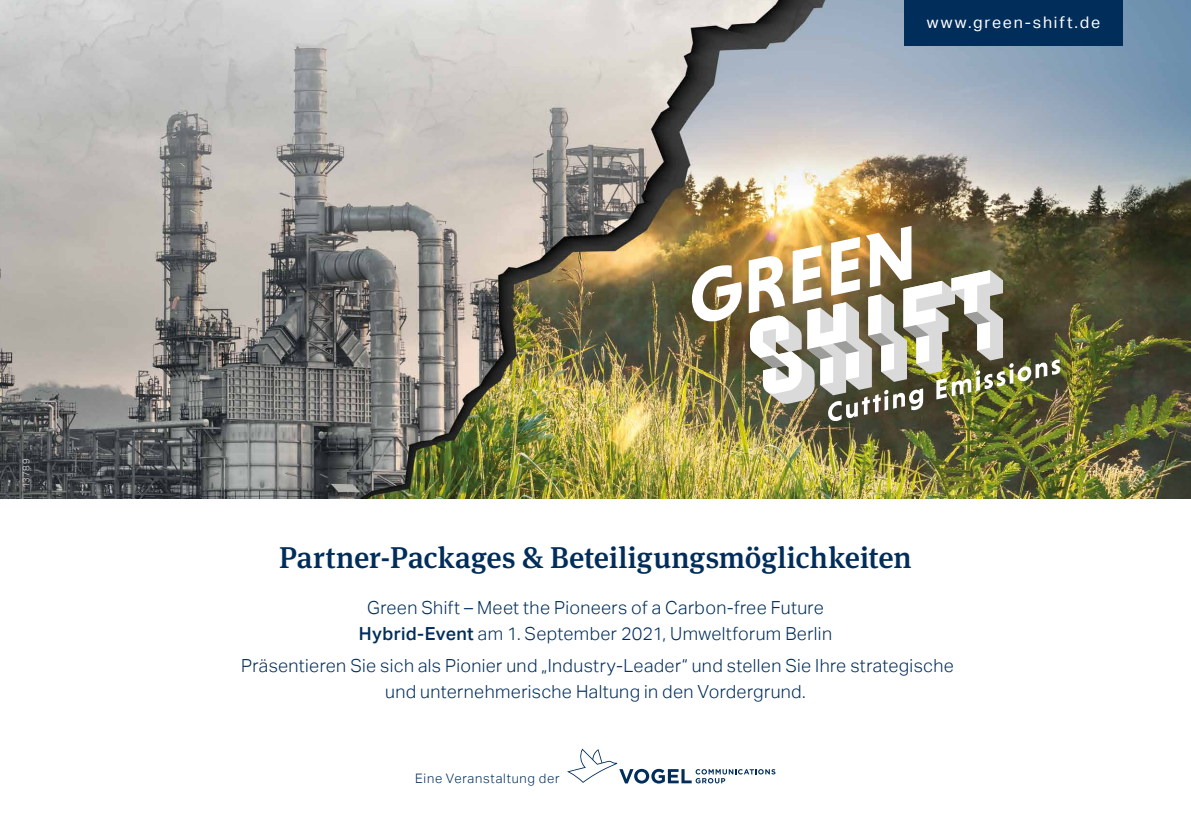
<style>
.page{position:relative;width:1191px;height:840px;background:#fff}
.page>*{position:absolute;margin:0;border:0;box-sizing:border-box;transform-origin:0 0}
.t1{font:500 30px "Meta Serif OT";color:#002d5a}
.t2{font:300 18px/26px "Aktiv Grotesk";letter-spacing:.02em;color:#002d5a;text-align:center}
.t3{font:16px "Aktiv Grotesk";letter-spacing:.115em;color:#fff}
.t4{font:300 13px "Aktiv Grotesk";letter-spacing:.06em;color:#002d5a}
.t5{font:300 9.6px "Aktiv Grotesk";letter-spacing:.03em;color:#e1e1e1}
.s1{font-weight:500}
</style>
<div class="page">
<img style="left:0;top:0;width:1191px;height:499px">
<svg style="left:567px;top:748px;width:208px;height:35px"></svg>
<img style="left:692px;top:226px;width:368px;height:195px">
<div style="left:904px;top:0;width:219px;height:45px;background:#002d5a"></div>
<p class="t5" style="left:21px;top:488px;width:31px;rotate:-90deg">13789</p>
<p class="t3" style="left:926px;top:13px;width:175px">www.green-shift.de</p>
<h1 class="t1" style="left:279px;top:538px;width:634px">Partner-Packages &amp; Beteiligungsmöglichkeiten</h1>
<p class="t2" style="left:359px;top:594px;width:474px">Green Shift – Meet the Pioneers of a Carbon-free Future<br><span class="s1">Hybrid-Event</span> am 1. September 2021, Umweltforum Berlin</p>
<p class="t2" style="left:241px;top:652px;width:714px">Präsentieren Sie sich als Pionier und „Industry-Leader“ und stellen Sie Ihre strategische und unternehmerische Haltung in den Vordergrund.</p>
<p class="t4" style="left:415px;top:770px;width:146px">Eine Veranstaltung der</p>
</div>
